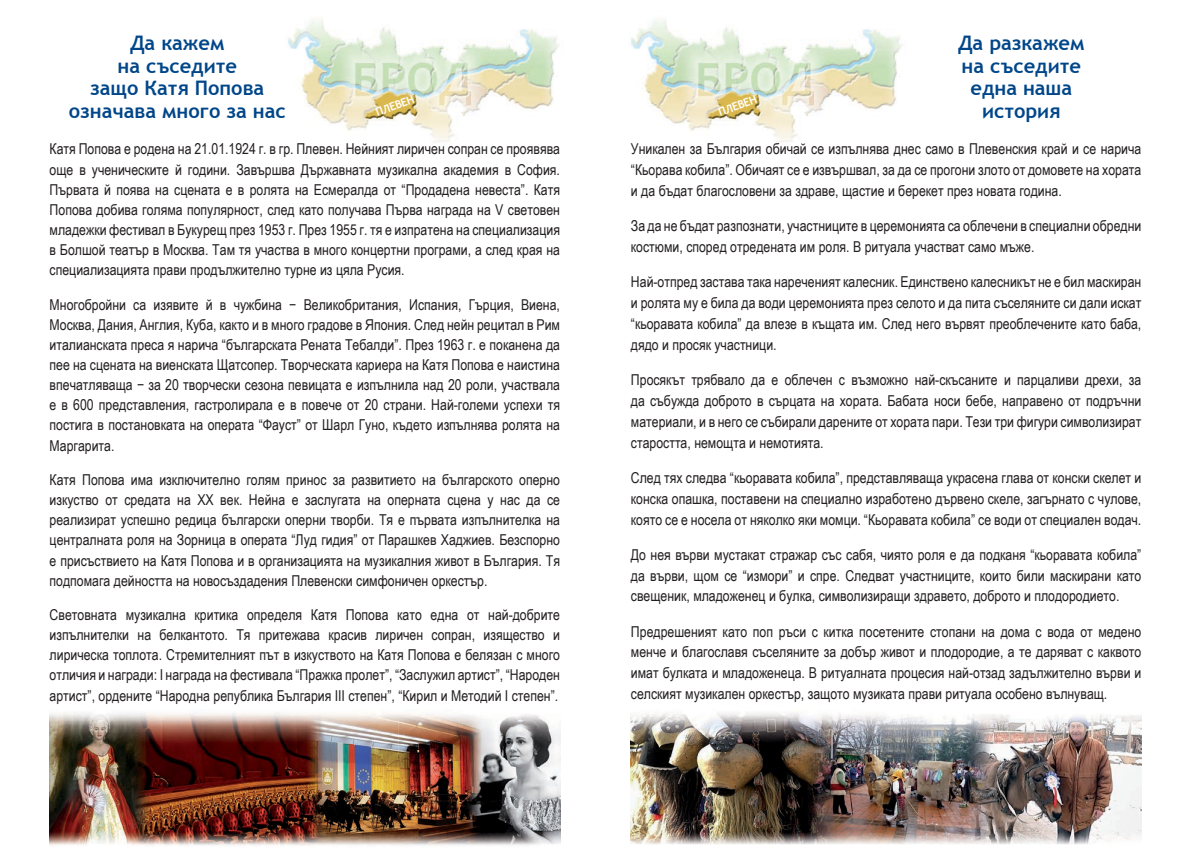
<style>
.page{position:relative;width:1191px;height:851px;background:#fff}
.page>*{position:absolute;margin:0;border:0;box-sizing:border-box;transform-origin:0 0}
.t1{font:700 20px/22.5px "Trebuchet MS";color:#004689;text-align:center}
.t2{font:15px/20.1px "Arial Narrow";color:#231f20;text-align:justify}
.t3{font:700 11.25px "Trebuchet MS";color:#fff}
</style>
<div class="page">
<img style="left:288px;top:19px;width:272px;height:124px">
<img style="left:631px;top:19px;width:272px;height:124px">
<img style="left:50px;top:712px;width:510px;height:133px">
<img style="left:631px;top:713px;width:510px;height:132px">
<h1 class="t1" style="left:69px;top:32px;width:218px">Да кажем<br>на съседите<br>защo Катя Попова означава много за нас</h1>
<h1 class="t1" style="left:958px;top:32px;width:128px">Да разкажем на съседите една наша история</h1>
<p class="t3" style="left:374px;top:106px;width:42px;rotate:-20deg">ПЛЕВЕН</p>
<p class="t3" style="left:716px;top:106px;width:42px;rotate:-20deg">ПЛЕВЕН</p>
<p class="t2" style="left:50px;top:138px;width:512px">Катя Попова е родена на 21.01.1924 г. в гр. Плевен. Нейният лиричен сопран се проявява още в ученическите й години. Завършва Държавната музикална академия в София.<br>Първата й поява на сцената е в ролята на Есмералда от “Продадена невеста”. Катя Попова добива голяма популярност, след като получава Първа награда на V световен младежки фестивал в Букурещ през 1953 г. През 1955 г. тя е изпратена на специализация в Болшой театър в Москва. Там тя участва в много концертни програми, а след края на специализацията прави продължително турне из цяла Русия.</p>
<p class="t2" style="left:50px;top:293px;width:512px">Многобройни са изявите й в чужбина − Великобритания, Испания, Гърция, Виена, Москва, Дания, Англия, Куба, както и в много градове в Япония. След нейн рецитал в Рим италианската преса я нарича “българската Рената Тебалди”. През 1963 г. е поканена да пее на сцената на виенската Щатсопер. Творческата кариера на Катя Попова е наистина впечатляваща − за 20 творчески сезона певицата е изпълнила над 20 роли, участвала е в 600 представления, гастролирала е в повече от 20 страни. Най-големи успехи тя постига в постановката на операта “Фауст” от Шарл Гуно, където изпълнява ролята на Маргарита.</p>
<p class="t2" style="left:50px;top:469px;width:512px">Катя Попова има изключително голям принос за развитието на българското оперно изкуство от средата на ХХ век. Нейна е заслугата на оперната сцена у нас да се реализират успешно редица български оперни творби. Тя е първата изпълнителка на централната роля на Зорница в операта “Луд гидия” от Парашкев Хаджиев. Безспорно е присъствието на Катя Попова и в организацията на музикалния живот в България. Тя подпомага дейността на новосъздадения Плевенски симфоничен оркестър.</p>
<p class="t2" style="left:50px;top:604px;width:512px">Световната музикална критика определя Катя Попова като една от най-добрите изпълнителки на белкантото. Тя притежава красив лиричен сопран, изящество и лирическа топлота. Стремителният път в изкуството на Катя Попова е белязан с много отличия и награди: І награда на фестивала “Пражка пролет”, “Заслужил артист”, “Народен артист”, ордените “Народна република България ІІІ степен”, “Кирил и Методий І степен”.</p>
<p class="t2" style="left:631px;top:138px;width:512px;line-height:20.9px">Уникален за България обичай се изпълнява днес само в Плевенския край и се нарича “Кьорава кобила”. Обичаят се е извършвал, за да се прогони злото от домовете на хората и да бъдат благословени за здраве, щастие и берекет през новата година.</p>
<p class="t2" style="left:631px;top:215px;width:512px;line-height:20.9px">За да не бъдат разпознати, участниците в церемонията са облечени в специални обредни костюми, според отредената им роля. В ритуала участват само мъже.</p>
<p class="t2" style="left:631px;top:271px;width:512px;line-height:20.9px">Най-отпред застава така нареченият калесник. Единствено калесникът не е бил маскиран и ролята му е била да води церемонията през селото и да пита съселяните си дали искат “кьоравата кобила” да влезе в къщата им. След него вървят преоблечените като баба, дядо и просяк участници.</p>
<p class="t2" style="left:631px;top:368px;width:512px;line-height:20.9px">Просякът трябвало да е облечен с възможно най-скъсаните и парцаливи дрехи, за да събужда доброто в сърцата на хората. Бабата носи бебе, направено от подръчни материали, и в него се събирали дарените от хората пари. Тези три фигури символизират старостта, немощта и немотията.</p>
<p class="t2" style="left:631px;top:466px;width:512px;line-height:20.9px">След тях следва “кьоравата кобила”, представляваща украсена глава от конски скелет и конска опашка, поставени на специално изработено дървено скеле, загърнато с чулове, която се е носела от няколко яки момци. “Кьоравата кобила” се води от специален водач.</p>
<p class="t2" style="left:631px;top:543px;width:512px;line-height:20.9px">До нея върви мустакат стражар със сабя, чиято роля е да подканя “кьоравата кобила” да върви, щом се “измори” и спре. Следват участниците, които били маскирани като свещеник, младоженец и булка, символизиращи здравето, доброто и плодородието.</p>
<p class="t2" style="left:631px;top:620px;width:512px;line-height:20.9px">Предрешеният като поп ръси с китка посетените стопани на дома с вода от медено менче и благославя съселяните за добър живот и плодородие, а те даряват с каквото имат булката и младоженеца. В ритуалната процесия най-отзад задължително върви и селският музикален оркестър, защото музиката прави ритуала особено вълнуващ.</p>
</div>
